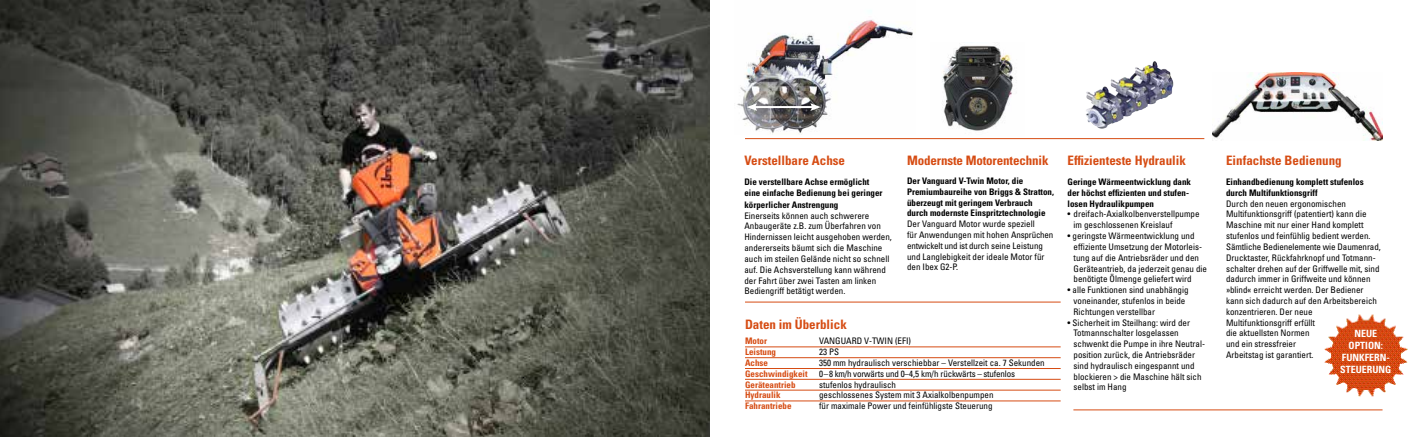
<style>
.page{position:relative;width:1418px;height:437px;background:#fff}
.page>*{position:absolute;margin:0;border:0;box-sizing:border-box;transform-origin:0 0}
.t1{font:700 condensed 13px "Univers";color:#d64c13}
.t2{font:700 condensed 10px/12px "Univers";color:#fff;text-align:center}
.t3{font:condensed 9px/10.8px "Univers";color:#000}
.t4{font:700 condensed 9px/10.8px "Univers";color:#000}
.t5{font:700 condensed 9px "Univers";color:#d64c13}
.t6{font:condensed 9px "Univers";letter-spacing:-.02em;color:#000}
</style>
<div class="page">
<img style="left:1324px;top:314px;width:84px;height:82px">
<hr style="left:1073px;top:409px;width:309px;height:1px;background:#d64c13">
<hr style="left:745px;top:346px;width:315px;height:1px;background:#d64c13">
<hr style="left:745px;top:357px;width:315px;height:1px;background:#d64c13">
<hr style="left:745px;top:368px;width:315px;height:1px;background:#d64c13">
<hr style="left:745px;top:379px;width:315px;height:1px;background:#d64c13">
<hr style="left:745px;top:390px;width:315px;height:1px;background:#d64c13">
<hr style="left:745px;top:400px;width:315px;height:1px;background:#d64c13">
<hr style="left:745px;top:302px;width:315px;height:1px;background:#d64c13">
<img style="left:0;top:0;width:709px;height:437px">
<hr style="left:745px;top:138px;width:459px;height:1px;background:#d64c13">
<img style="left:737px;top:19px;width:176px;height:116px">
<hr style="left:753px;top:106px;width:61px;height:2px;background:#fff">
<svg style="left:746px;top:103px;width:11px;height:8px"></svg>
<svg style="left:810px;top:103px;width:10px;height:8px"></svg>
<img style="left:1212px;top:73px;width:170px;height:67px">
<svg style="left:1071px;top:61px;width:131px;height:79px"></svg>
<img style="left:1085px;top:61px;width:68px;height:35px">
<img style="left:942px;top:45px;width:72px;height:86px">
<h1 class="t1" style="left:744px;top:152px;width:102px">Verstellbare Achse</h1>
<h1 class="t1" style="left:1226px;top:152px;width:117px">Einfachste Bedienung</h1>
<p class="t4" style="left:1226px;top:176px;width:139px">Einhandbedienung komplett stufenlos durch Multifunktionsgriff</p>
<p class="t3" style="left:1226px;top:198px;width:156px">Durch den neuen ergonomischen Multifunktionsgriff (patentiert) kann die Maschine mit nur einer Hand komplett stufenlos und feinfühlig bedient werden.<br>Sämtliche Bedienelemente wie Daumenrad, Drucktaster, Rückfahrknopf und Totmann&shy;schalter drehen auf der Griffwelle mit, sind dadurch immer in Griffweite und können »blind« erreicht werden. Der Bediener kann sich dadurch auf den Arbeitsbereich konzentrieren. Der neue Multifunktionsgriff erfü llt<br>die aktuellsten Normen<br>und ein stressfreier<br>Arbeitstag ist garantiert.</p>
<h1 class="t1" style="left:1067px;top:152px;width:120px">Effizienteste Hydraulik</h1>
<h1 class="t1" style="left:907px;top:152px;width:143px">Modernste Motorentechnik</h1>
<p class="t4" style="left:907px;top:175px;width:148px">Der Vanguard V-Twin Motor, die Premiumbaureihe von Briggs &amp; Stratton, überzeugt mit geringem Verbrauch durch modernste Einspritztechnologie</p>
<p class="t3" style="left:907px;top:218px;width:148px">Der Vanguard Motor wurde speziell<br>für Anwendungen mit hohen Ansprüchen entwickelt und ist durch seine Leistung und Langlebigkeit der ideale Motor für den Ibex G2-P.</p>
<p class="t4" style="left:1067px;top:176px;width:125px">Geringe Wärmeentwicklung dank der höchst effizienten und stufen&shy;losen Hydraulikpumpen</p>
<p class="t3" style="left:1073px;top:208px;width:127px;text-indent:-6px">• dreifach-Axialkolbenverstellpumpe im geschlossenen Kreislauf</p>
<p class="t3" style="left:1073px;top:230px;width:135px;text-indent:-6px">• geringste Wärmeentwicklung und effiziente Umsetzung der Motorleis&shy;tung auf die Antriebsräder und den Geräteantrieb, da jederzeit genau die benötigte Ölmenge geliefert wird</p>
<p class="t3" style="left:1073px;top:284px;width:116px;text-indent:-6px">• alle Funktionen sind unabhängig voneinander, stufenlos in beide<br>Richtungen verstellbar</p>
<p class="t3" style="left:1073px;top:316px;width:133px;text-indent:-6px">• Sicherheit im Steilhang: wird der<br>Totmannschalter losgelassen schwenkt die Pumpe in ihre Neutral&shy;position zurück, die Antriebsräder sind hydraulisch eingespannt und blockieren &gt; die Maschine hält sich selbst im Hang</p>
<p class="t4" style="left:744px;top:176px;width:139px">Die verstellbare Achse ermöglicht eine einfache Bedienung bei geringer</p>
<p class="t4" style="left:744px;top:199px;width:95px">körperlicher Anstrengung</p>
<p class="t3" style="left:744px;top:210px;width:149px">Einerseits können auch schwerere Anbaugeräte z.B. zum Überfahren von Hindernissen leicht ausgehoben werden, andererseits bäumt sich die Maschine auch im steilen Gelände nicht so schnell auf. Die Achsverstellung kann während der Fahrt über zwei Tasten am linken Bediengriff betätigt werden.</p>
<h1 class="t1" style="left:745px;top:316px;width:103px">Daten im Überblick</h1>
<p class="t5" style="left:745px;top:335px;width:23px">Motor</p>
<p class="t3" style="left:819px;top:335px;width:94px">VANGUARD V-TWIN (EFI)</p>
<p class="t5" style="left:745px;top:346px;width:32px">Leistung</p>
<p class="t3" style="left:819px;top:346px;width:21px">23 PS</p>
<p class="t5" style="left:745px;top:357px;width:24px">Achse</p>
<p class="t3" style="left:819px;top:357px;width:227px">350 mm hydraulisch verschiebbar – Verstellzeit ca. 7 Sekunden</p>
<p class="t5" style="left:745px;top:368px;width:64px">Geschwindigkeit</p>
<p class="t6" style="left:819px;top:368px;width:197px">0–8 km/h vorwärts und 0–4,5 km/h rückwärts – stufenlos</p>
<p class="t5" style="left:745px;top:379px;width:52px">Geräteantrieb</p>
<p class="t3" style="left:819px;top:378px;width:78px">stufenlos hydraulisch</p>
<p class="t5" style="left:745px;top:389px;width:37px">Hydraulik</p>
<p class="t3" style="left:819px;top:389px;width:176px">geschlossenes System mit 3 Axialkolbenpumpen</p>
<p class="t5" style="left:745px;top:400px;width:48px">Fahrantriebe</p>
<p class="t3" style="left:819px;top:400px;width:175px">für maximale Power und feinfühligste Steuerung</p>
<p class="t2" style="left:1340px;top:327px;width:53px">NEUE<br>OPTION:<br>FUNKFERN-<br>STEUERUNG</p>
</div>
